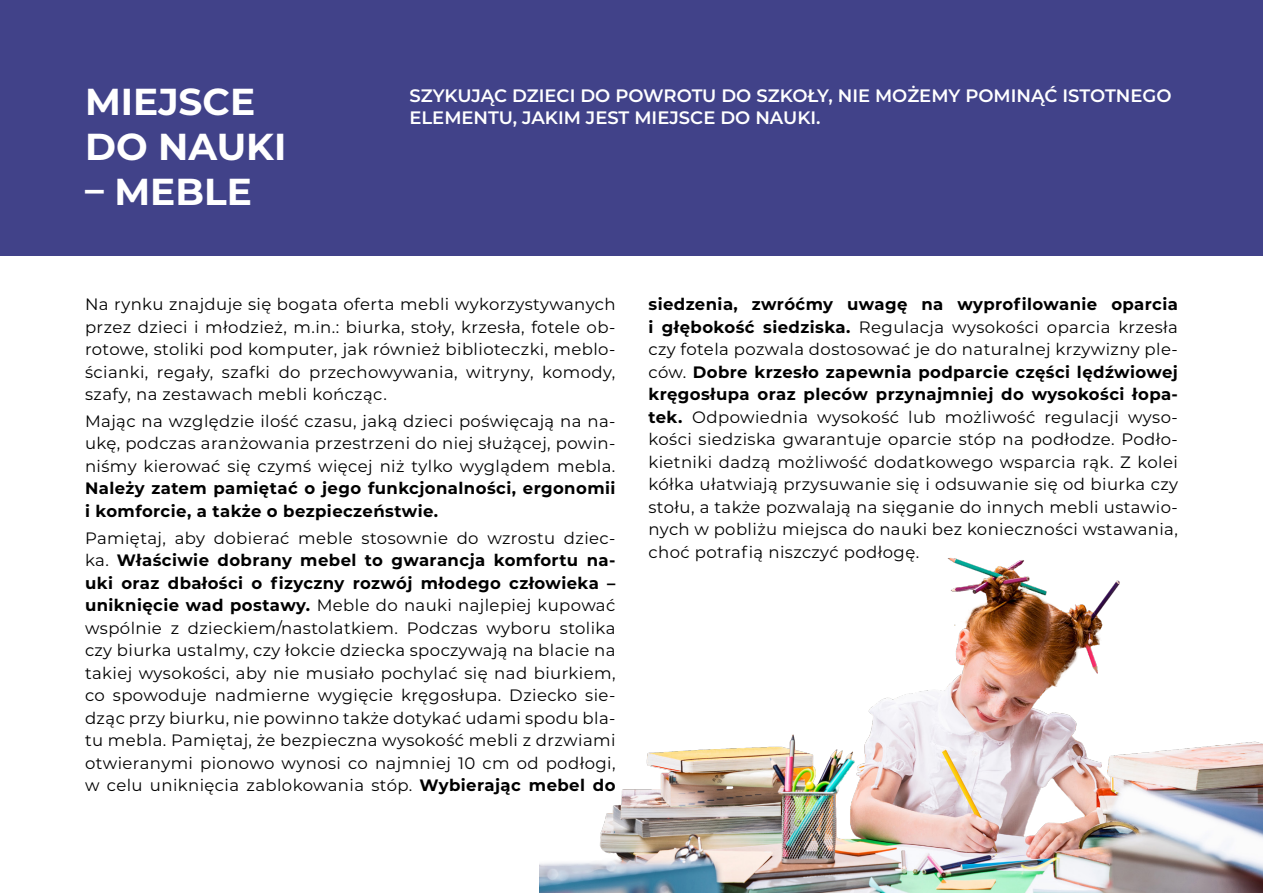
<style>
.page{position:relative;width:1263px;height:893px;background:#fff}
.page>*{position:absolute;margin:0;border:0;box-sizing:border-box;transform-origin:0 0}
.t1{font:700 37.5px/45px "Montserrat";color:#fff}
.t2{font:600 18px/21.6px "Montserrat";color:#fff}
.t3{font:16.5px/22.5px "Montserrat";letter-spacing:.025em;color:#000;text-align:justify}
.s1{font-weight:700}
</style>
<div class="page">
<div style="left:0;top:0;width:1263px;height:255px;background:#414289"></div>
<img style="left:540px;top:558px;width:723px;height:335px">
<p class="t1" style="left:85px;top:78px;width:203px">MIEJSCE<br>DO NAUKI</p>
<p class="t1" style="left:85px;top:168px;width:168px">– MEBLE</p>
<p class="t2" style="left:409px;top:84px;width:763px">SZYKUJĄC DZIECI DO POWROTU DO SZKOŁY, NIE MOŻEMY POMINĄĆ ISTOTNEGO<br>ELEMENTU, JAKIM JEST MIEJSCE DO NAUKI.</p>
<p class="t3" style="left:85px;top:292px;width:532px">Na rynku znajduje się bogata oferta mebli wykorzystywanych przez dzieci i młodzież, m.in.: biurka, stoły, krzesła, fotele ob&shy;rotowe, stoliki pod komputer, jak również biblioteczki, meblo&shy;ścianki, regały, szafki do przechowywania, witryny, komody, szafy, na zestawach mebli kończąc.</p>
<p class="t3" style="left:85px;top:409px;width:532px">Mając na względzie ilość czasu, jaką dzieci poświęcają na na&shy;ukę, podczas aranżowania przestrzeni do niej służącej, powin&shy;niśmy kierować się czymś więcej niż tylko wyglądem mebla.<br><span class="s1">Należy zatem pamiętać o jego funkcjonalności, ergonomii i komforcie, a także o bezpieczeństwie.</span></p>
<p class="t3" style="left:85px;top:526px;width:532px">Pamiętaj, aby dobierać meble stosownie do wzrostu dziec&shy;ka. <span class="s1">Właściwie dobrany mebel to gwarancja komfortu na&shy;uki oraz dbałości o fizyczny rozwój młodego człowieka – uniknięcie wad postawy.</span> Meble do nauki najlepiej kupować wspólnie z dzieckiem/nastolatkiem. Podczas wyboru stolika czy biurka ustalmy, czy łokcie dziecka spoczywają na blacie na takiej wysokości, aby nie musiało pochylać się nad biurkiem, co spowoduje nadmierne wygięcie kręgosłupa. Dziecko sie&shy;dząc przy biurku, nie powinno także dotykać udami spodu bla&shy;tu mebla. Pamiętaj, że bezpieczna wysokość mebli z drzwiami otwieranymi pionowo wynosi co najmniej 10 cm od podłogi, w celu uniknięcia zablokowania stóp. <span class="s1">Wybierając mebel do</span></p>
<p class="t3" style="left:648px;top:292px;width:531px"><span class="s1">siedzenia, zwróćmy uwagę na wyprofilowanie oparcia i głębokość siedziska.</span> Regulacja wysokości oparcia krzesła czy fotela pozwala dostosować je do naturalnej krzywizny ple&shy;ców. <span class="s1">Dobre krzesło zapewnia podparcie części lędźwiowej kręgosłupa oraz pleców przynajmniej do wysokości łopa&shy;tek.</span> Odpowiednia wysokość lub możliwość regulacji wyso&shy;kości siedziska gwarantuje oparcie stóp na podłodze. Podło&shy;kietniki dadzą możliwość dodatkowego wsparcia rąk. Z kolei kółka ułatwiają przysuwanie się i odsuwanie się od biurka czy stołu, a także pozwalają na sięganie do innych mebli ustawio&shy;nych w pobliżu miejsca do nauki bez konieczności wstawania, choć potrafią niszczyć podłogę.</p>
</div>
